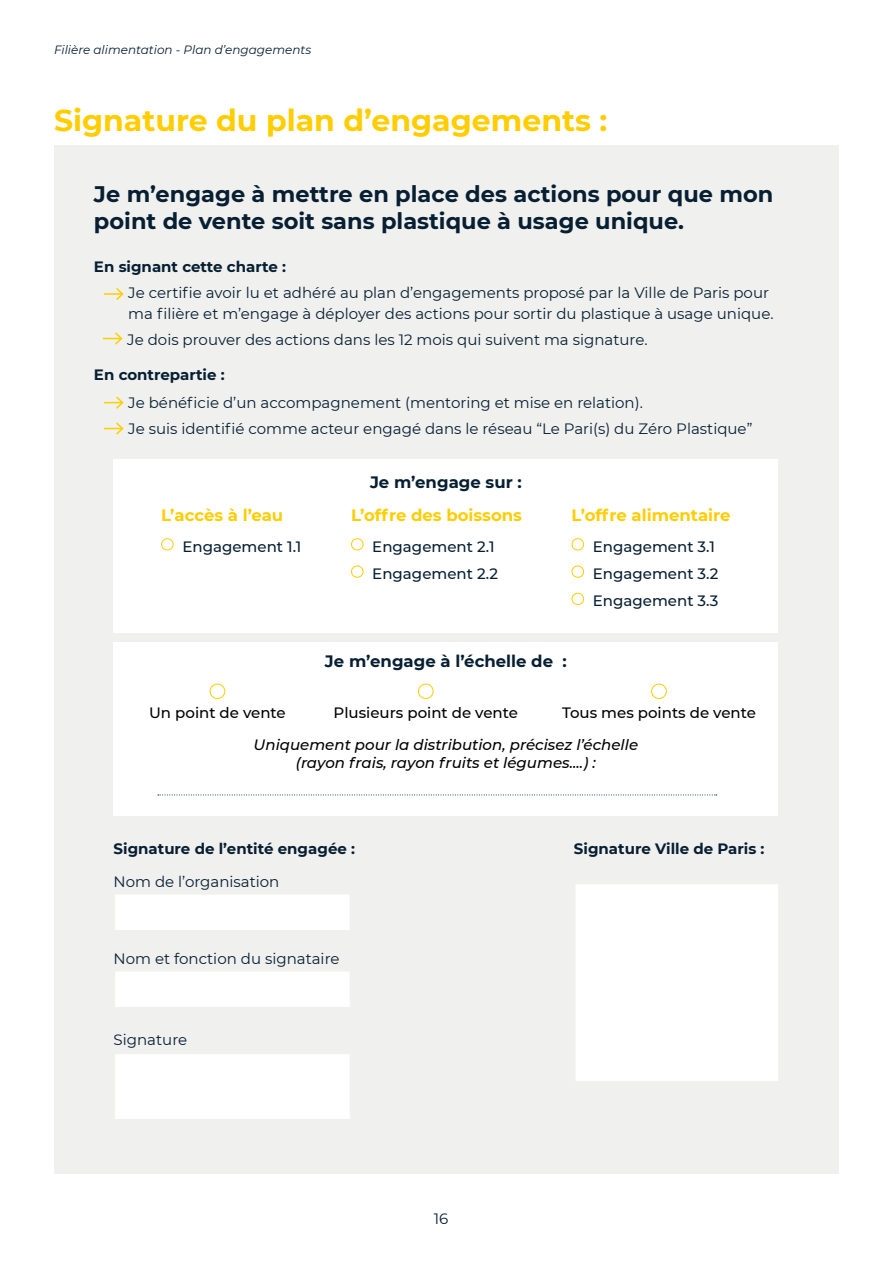
<style>
.page{position:relative;width:893px;height:1263px;background:#fff}
.page>*{position:absolute;margin:0;border:0;box-sizing:border-box;transform-origin:0 0}
.t1{font:700 30px "Montserrat";color:#ffcd00}
.t2{font:700 22.5px/27px "Montserrat";color:#071f32}
.t3{font:700 16.5px "Montserrat";color:#ffcd00}
.t4{font:700 16.5px "Montserrat";color:#071f32}
.t5{font:15px/21px "Montserrat";color:#071f32}
.t6{font:700 15px "Montserrat";color:#071f32}
.t7{font:italic 500 15px/18px "Montserrat";color:#000;text-align:center}
.t8{font:500 15px/27.3px "Montserrat";color:#071f32}
.t9{font:500 15px "Montserrat";color:#000}
.t10{font:italic 12px "Montserrat";color:#071f32}
</style>
<div class="page">
<div style="left:54px;top:146px;width:785px;height:1028px;background:#f0f0ef"></div>
<div style="left:114px;top:459px;width:664px;height:173px;background:#fff"></div>
<div style="left:161px;top:538px;width:13px;height:12px;border:1px solid #ffcd00;border-radius:6px"></div>
<div style="left:351px;top:538px;width:12px;height:12px;border:1px solid #ffcd00;border-radius:6px"></div>
<div style="left:572px;top:538px;width:12px;height:12px;border:1px solid #ffcd00;border-radius:6px"></div>
<div style="left:351px;top:565px;width:12px;height:13px;border:1px solid #ffcd00;border-radius:6px"></div>
<div style="left:572px;top:565px;width:12px;height:13px;border:1px solid #ffcd00;border-radius:6px"></div>
<div style="left:572px;top:593px;width:12px;height:12px;border:1px solid #ffcd00;border-radius:6px"></div>
<div style="left:574px;top:883px;width:206px;height:199px;background:#fff;border:2px solid #f0f0ef"></div>
<div style="left:114px;top:1053px;width:237px;height:67px;background:#fff;border:2px solid #f0f0ef"></div>
<div style="left:114px;top:893px;width:237px;height:38px;background:#fff;border:2px solid #f0f0ef"></div>
<div style="left:114px;top:970px;width:237px;height:38px;background:#fff;border:2px solid #f0f0ef"></div>
<div style="left:114px;top:642px;width:664px;height:173px;background:#fff"></div>
<div style="left:210px;top:684px;width:15px;height:15px;border:1px solid #ffcd00;border-radius:7px"></div>
<div style="left:418px;top:684px;width:16px;height:15px;border:1px solid #ffcd00;border-radius:7px"></div>
<div style="left:651px;top:684px;width:16px;height:15px;border:1px solid #ffcd00;border-radius:7px"></div>
<svg style="left:158px;top:794px;width:559px;height:1px"></svg>
<svg style="left:104px;top:288px;width:20px;height:12px"></svg>
<svg style="left:104px;top:396px;width:20px;height:13px"></svg>
<svg style="left:103px;top:332px;width:20px;height:13px"></svg>
<svg style="left:104px;top:422px;width:20px;height:13px"></svg>
<p class="t10" style="left:54px;top:41px;width:259px">Filière alimentation - Plan d’engagements</p>
<h1 class="t1" style="left:54px;top:98px;width:555px">Signature du plan d’engagements :</h1>
<h2 class="t2" style="left:94px;top:179px;width:681px">Je m’engage à mettre en place des actions pour que mon point de vente soit sans plastique à usage unique.</h2>
<p class="t6" style="left:94px;top:256px;width:193px">En signant cette charte :</p>
<p class="t5" style="left:128px;top:282px;width:647px">Je certifie avoir lu et adhéré au plan d’engagements proposé par la Ville de Paris pour ma filière et m’engage à déployer des actions pour sortir du plastique à usage unique.</p>
<p class="t5" style="left:127px;top:328px;width:522px">Je dois prouver des actions dans les 12 mois qui suivent ma signature.</p>
<p class="t6" style="left:94px;top:364px;width:132px">En contrepartie :</p>
<p class="t5" style="left:128px;top:391px;width:516px">Je bénéficie d’un accompagnement (mentoring et mise en relation).</p>
<p class="t5" style="left:128px;top:417px;width:626px">Je suis identifié comme acteur engagé dans le réseau “Le Pari(s) du Zéro Plastique”</p>
<p class="t4" style="left:370px;top:471px;width:153px">Je m’engage sur :</p>
<p class="t3" style="left:161px;top:503px;width:124px">L’accès à l’eau</p>
<p class="t3" style="left:351px;top:503px;width:172px">L’offre des boissons</p>
<p class="t3" style="left:572px;top:503px;width:161px">L’offre alimentaire</p>
<p class="t8" style="left:182px;top:532px;width:121px">Engagement 1.1</p>
<p class="t8" style="left:372px;top:532px;width:124px">Engagement 2.1</p>
<p class="t8" style="left:593px;top:532px;width:124px">Engagement 3.1</p>
<p class="t8" style="left:372px;top:559px;width:127px">Engagement 2.2</p>
<p class="t8" style="left:593px;top:559px;width:127px">Engagement 3.2<br>Engagement 3.3</p>
<p class="t4" style="left:325px;top:649px;width:243px">Je m’engage à l’échelle de :</p>
<p class="t9" style="left:149px;top:702px;width:138px">Un point de vente</p>
<p class="t9" style="left:334px;top:702px;width:186px">Plusieurs point de vente</p>
<p class="t9" style="left:562px;top:702px;width:195px">Tous mes points de vente</p>
<p class="t7" style="left:254px;top:734px;width:386px">Uniquement pour la distribution, précisez l’échelle (rayon frais, rayon fruits et légumes....) :</p>
<p class="t6" style="left:114px;top:837px;width:243px">Signature de l’entité engagée :</p>
<p class="t6" style="left:574px;top:837px;width:192px">Signature Ville de Paris :</p>
<p class="t5" style="left:114px;top:871px;width:167px">Nom de l’organisation</p>
<p class="t5" style="left:114px;top:948px;width:227px">Nom et fonction du signataire</p>
<p class="t5" style="left:114px;top:1028px;width:75px">Signature</p>
<p class="t5" style="left:434px;top:1207px;width:16px">16</p>
</div>
